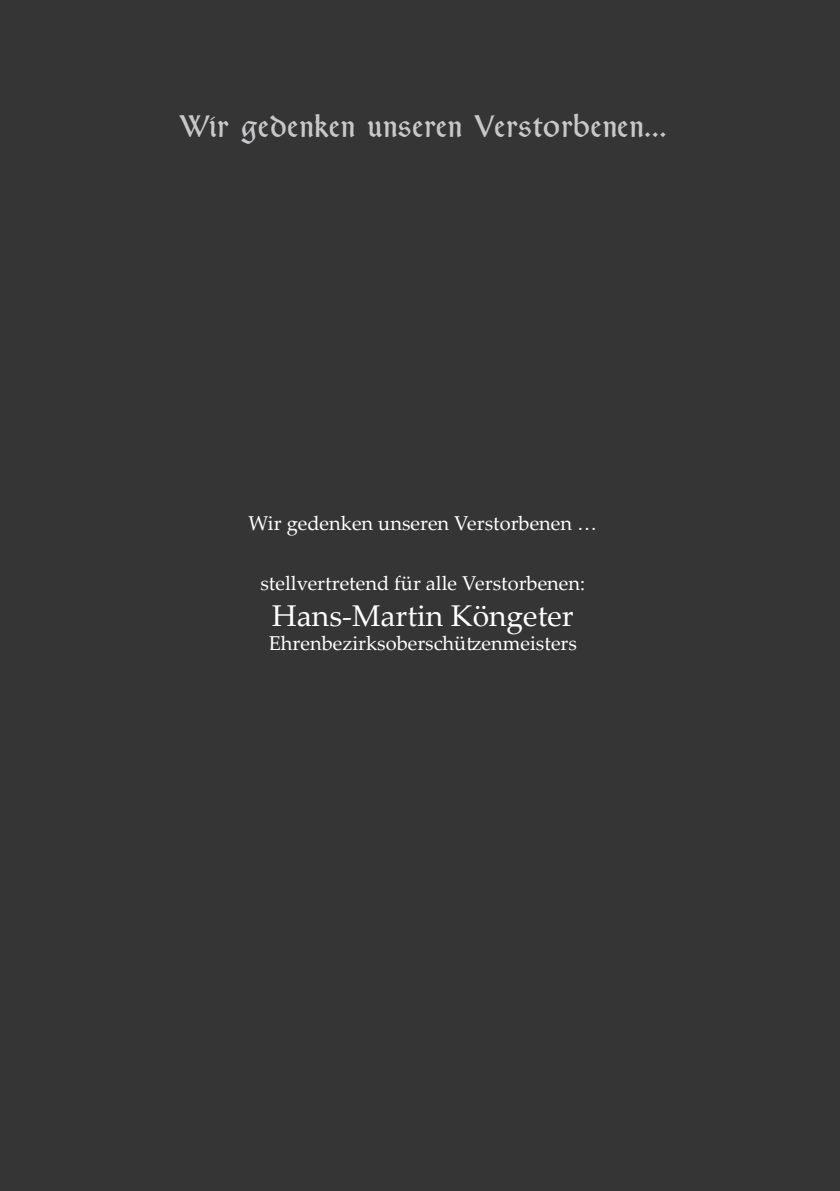
<style>
.page{position:relative;width:840px;height:1191px;background:#fff}
.page>*{position:absolute;margin:0;border:0;box-sizing:border-box;transform-origin:0 0}
.Kapitel_r_ganze_spal{font:32px "Typographer Rotunda";color:#c7c8ca}
.t1{font:30px "Palatino Linotype";color:#fff}
.t2{font:20px "Palatino Linotype";color:#fff}
</style>
<div class="page">
<div style="left:0;top:0;width:839px;height:1191px;background:#363536"></div>
<p class="Kapitel_r_ganze_spal" style="left:179px;top:109px;width:489px">Wir gedenken unseren Verstorbenen...</p>
<p class="t2" style="left:248px;top:508px;width:350px">Wir gedenken unseren Verstorbenen …</p>
<p class="t2" style="left:260px;top:568px;width:326px">stellvertretend für alle Verstorbenen:</p>
<p class="t1" style="left:272px;top:594px;width:303px">Hans-Martin Köngeter</p>
<p class="t2" style="left:268px;top:628px;width:309px">Ehrenbezirksoberschützenmeisters</p>
</div>
